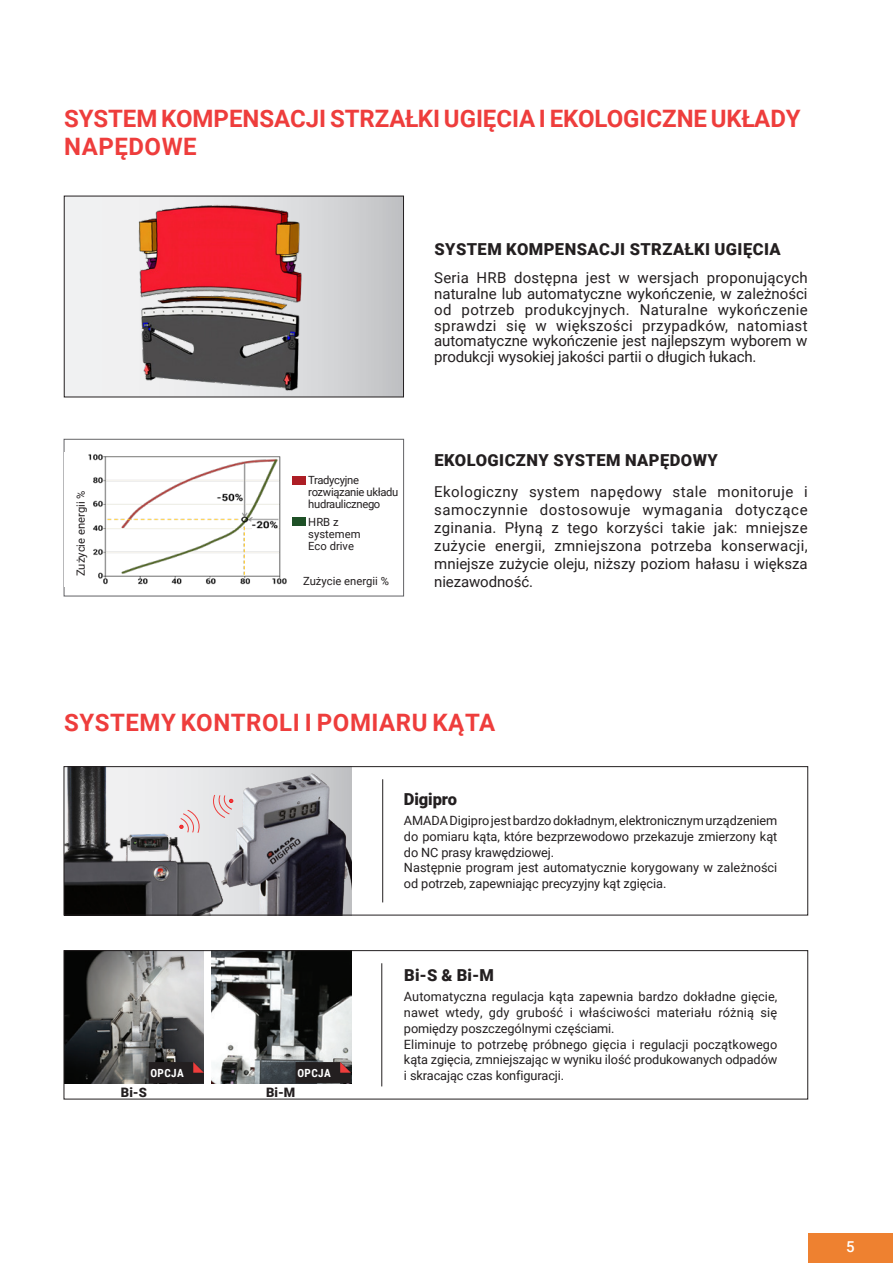
<style>
.page{position:relative;width:893px;height:1263px;background:#fff}
.page>*{position:absolute;margin:0;border:0;box-sizing:border-box;transform-origin:0 0}
.t1{font:700 24px/28.8px "Roboto";color:#ee3d3c}
.t2{font:700 24px "Roboto";letter-spacing:.025em;color:#ee3d3c}
.t3{font:900 16.5px "Roboto";letter-spacing:.03em;color:#231f20}
.t4{font:900 16.5px "Roboto";letter-spacing:-.005em;color:#231f20}
.t5{font:15px/15.8px "Roboto";letter-spacing:-.005em;color:#231f20;text-align:justify}
.t6{font:500 15px "Roboto";color:#fff}
.t7{font:900 13.05px "Roboto";color:#231f20}
.t8{font:12.75px/15.8px "Roboto";letter-spacing:-.005em;color:#231f20;text-align:justify}
.t9{font:11.25px/12px "Roboto";letter-spacing:-.01em;color:#231f20}
.t10{font:11.25px "Roboto";letter-spacing:-.03em;color:#231f20}
.t11{font:700 11.25px "Roboto Condensed";letter-spacing:.035em;color:#fff}
</style>
<div class="page">
<img style="left:223px;top:774px;width:129px;height:139px">
<div style="left:64px;top:439px;width:340px;height:157px;background:#fff;border:1px solid #636366"></div>
<div style="left:64px;top:453px;width:291px;height:134px;background:#fff"></div>
<img style="left:88px;top:454px;width:199px;height:131px">
<div style="left:292px;top:476px;width:14px;height:8px;background:#ad1e25"></div>
<div style="left:292px;top:517px;width:14px;height:9px;background:#1e5026"></div>
<div style="left:64px;top:196px;width:339px;height:201px;background:linear-gradient(to right,#fafafb,#c9cacd)"></div>
<img style="left:136px;top:204px;width:169px;height:187px">
<div style="left:64px;top:196px;width:340px;height:201px;border:1px solid #231f20"></div>
<img style="left:211px;top:952px;width:141px;height:131px">
<div style="left:808px;top:1233px;width:85px;height:30px;background:#ee8130"></div>
<img style="left:66px;top:952px;width:138px;height:131px">
<div style="left:64px;top:950px;width:744px;height:149px;border:1px solid #231f20"></div>
<hr style="left:381px;top:963px;width:1px;height:123px;background:#231f20">
<img style="left:66px;top:768px;width:157px;height:145px">
<svg style="left:211px;top:794px;width:22px;height:24px"></svg>
<svg style="left:179px;top:809px;width:22px;height:24px"></svg>
<div style="left:64px;top:766px;width:744px;height:149px;border:1px solid #231f20"></div>
<hr style="left:382px;top:779px;width:1px;height:123px;background:#231f20">
<svg style="left:149px;top:1062px;width:55px;height:21px"></svg>
<svg style="left:296px;top:1062px;width:55px;height:21px"></svg>
<p class="t1" style="left:64px;top:103px;width:738px">SYSTEM KOMPENSACJI STRZAŁKI UGIĘCIA I EKOLOGICZNE UKŁADY<br>NAPĘDOWE</p>
<p class="t3" style="left:434px;top:238px;width:348px">SYSTEM KOMPENSACJI STRZAŁKI UGIĘCIA</p>
<p class="t5" style="left:434px;top:269px;width:375px">Seria HRB dostępna jest w wersjach proponujących naturalne lub automatyczne wykończenie, w zależności od potrzeb produkcyjnych. Naturalne wykończenie sprawdzi się w większości przypadków, natomiast automatyczne wykończenie jest najlepszym wyborem w produkcji wysokiej jakości partii o długich łukach.</p>
<p class="t9" style="left:74px;top:576px;width:87px;rotate:-90deg">Zużycie energii %</p>
<p class="t10" style="left:308px;top:472px;width:52px">Tradycyjne</p>
<p class="t10" style="left:308px;top:484px;width:92px">rozwiązanie układu</p>
<p class="t10" style="left:308px;top:496px;width:74px">hudraulicznego</p>
<p class="t9" style="left:308px;top:515px;width:32px">HRB z</p>
<p class="t9" style="left:308px;top:527px;width:54px">systemem<br>Eco drive</p>
<p class="t9" style="left:303px;top:575px;width:87px">Zużycie energii %</p>
<p class="t3" style="left:434px;top:449px;width:285px">EKOLOGICZNY SYSTEM NAPĘDOWY</p>
<p class="t5" style="left:434px;top:482px;width:375px;line-height:18px">Ekologiczny system napędowy stale monitoruje i samoczynnie dostosowuje wymagania dotyczące zginania. Płyną z tego korzyści takie jak: mniejsze zużycie energii, zmniejszona potrzeba konserwacji, mniejsze zużycie oleju, niższy poziom hałasu i większa niezawodność.</p>
<p class="t2" style="left:64px;top:706px;width:432px">SYSTEMY KONTROLI I POMIARU KĄTA</p>
<p class="t11" style="left:150px;top:1065px;width:35px">OPCJA</p>
<p class="t11" style="left:297px;top:1065px;width:35px">OPCJA</p>
<p class="t7" style="left:121px;top:1083px;width:28px">Bi-S</p>
<p class="t7" style="left:266px;top:1083px;width:31px">Bi-M</p>
<p class="t4" style="left:404px;top:788px;width:55px">Digipro</p>
<p class="t8" style="left:404px;top:812px;width:375px">AMADA Digipro jest bardzo dokładnym, elektronicznym urządzeniem do pomiaru kąta, które bezprzewodowo przekazuje zmierzony kąt do NC prasy krawędziowej.</p>
<p class="t8" style="left:404px;top:859px;width:375px">Następnie program jest automatycznie korygowany w zależności od potrzeb, zapewniając precyzyjny kąt zgięcia.</p>
<p class="t3" style="left:404px;top:964px;width:91px">Bi-S &amp; Bi-M</p>
<p class="t8" style="left:404px;top:988px;width:375px">Automatyczna regulacja kąta zapewnia bardzo dokładne gięcie, nawet wtedy, gdy grubość i właściwości materiału różnią się pomiędzy poszczególnymi częściami.</p>
<p class="t8" style="left:404px;top:1036px;width:375px">Eliminuje to potrzebę próbnego gięcia i regulacji początkowego kąta zgięcia, zmniejszając w wyniku ilość produkowanych odpadów i skracając czas konfiguracji.</p>
<p class="t6" style="left:846px;top:1236px;width:10px">5</p>
</div>
